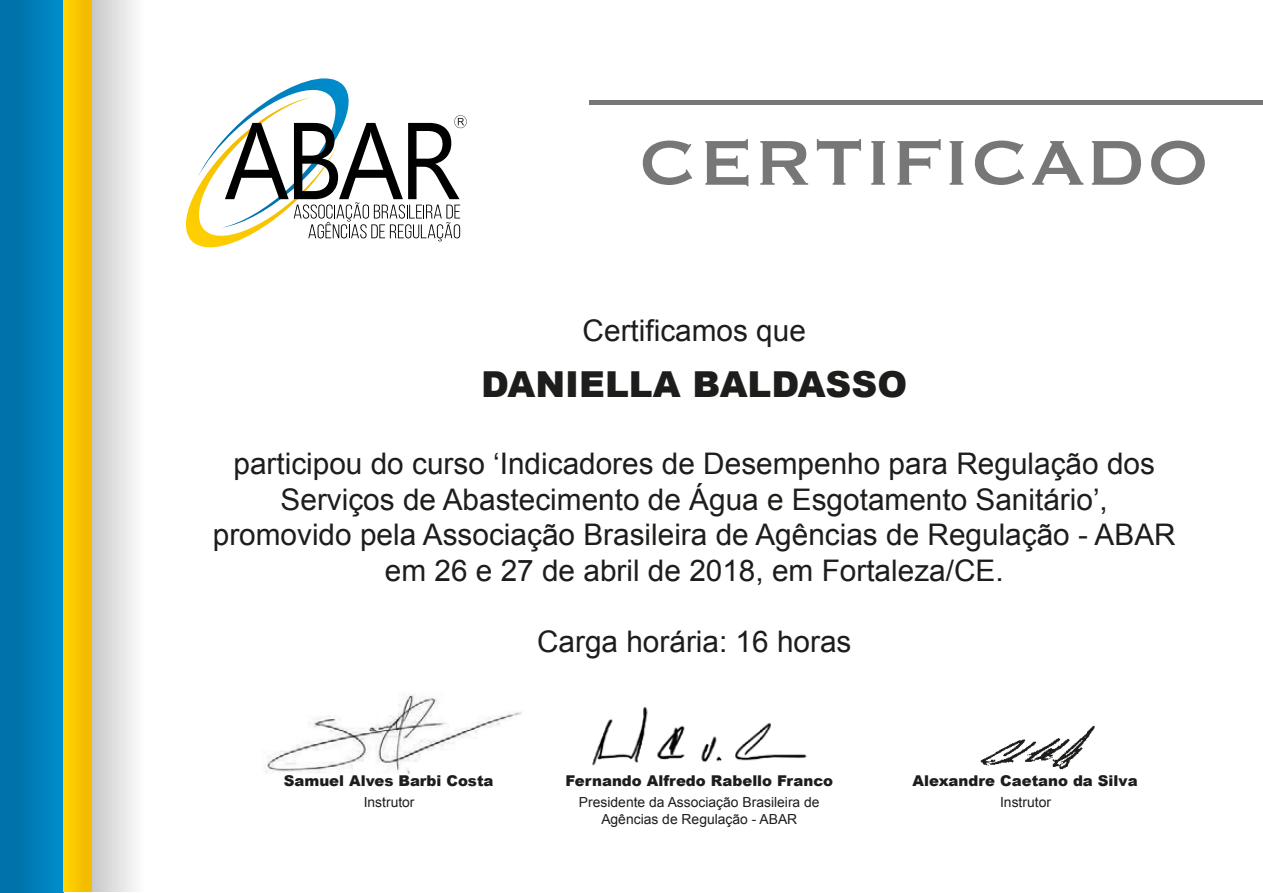
<style>
.page{position:relative;width:1263px;height:893px;background:#fff}
.page>*{position:absolute;margin:0;border:0;box-sizing:border-box;transform-origin:0 0}
.t1{font:83.1px "Copperplate";color:#777}
.t2{font:900 35.85px "Arial";color:#1d1d1b}
.t3{font:29.7px/35.7px "Arial";color:#1d1d1b;text-align:center}
.t4{font:900 14.85px "Arial";color:#1d1d1b}
.t5{font:13.95px/16.6px "Arial";color:#1d1d1b;text-align:center}
</style>
<div class="page">
<img style="left:980px;top:725px;width:115px;height:45px">
<img style="left:265px;top:694px;width:257px;height:81px">
<div style="left:0;top:0;width:64px;height:892px;background:linear-gradient(to right,#006ca4,#008ccb)"></div>
<div style="left:91px;top:0;width:73px;height:891px;background:linear-gradient(to right,#cbcaca,#fff)"></div>
<div style="left:64px;top:0;width:28px;height:891px;background:linear-gradient(to right,#ffd300,#f1b900)"></div>
<div style="left:590px;top:100px;width:673px;height:5px;background:#777"></div>
<svg style="left:185px;top:78px;width:282px;height:170px"></svg>
<img style="left:592px;top:707px;width:215px;height:59px">
<h1 class="t1" style="left:638px;top:108px;width:573px">CERTIFICADO</h1>
<p class="t3" style="left:583px;top:313px;width:225px">Certificamos que</p>
<p class="t2" style="left:481px;top:358px;width:427px">DANIELLA BALDASSO</p>
<p class="t3" style="left:213px;top:446px;width:964px">participou do curso ‘Indicadores de Desempenho para Regulação dos Serviços de Abastecimento de Água e Esgotamento Sanitário’, promovido pela Associação Brasileira de Agências de Regulação - ABAR em 26 e 27 de abril de 2018, em Fortaleza/CE.</p>
<p class="t3" style="left:537px;top:624px;width:316px">Carga horária: 16 horas</p>
<p class="t4" style="left:284px;top:770px;width:211px">Samuel Alves Barbi Costa</p>
<p class="t5" style="left:364px;top:794px;width:52px">Instrutor</p>
<p class="t4" style="left:565px;top:770px;width:269px">Fernando Alfredo Rabello Franco</p>
<p class="t5" style="left:579px;top:794px;width:242px">Presidente da Associação Brasileira de<br>Agências de Regulação - ABAR</p>
<p class="t4" style="left:912px;top:770px;width:226px">Alexandre Caetano da Silva</p>
<p class="t5" style="left:1000px;top:794px;width:52px">Instrutor</p>
</div>
